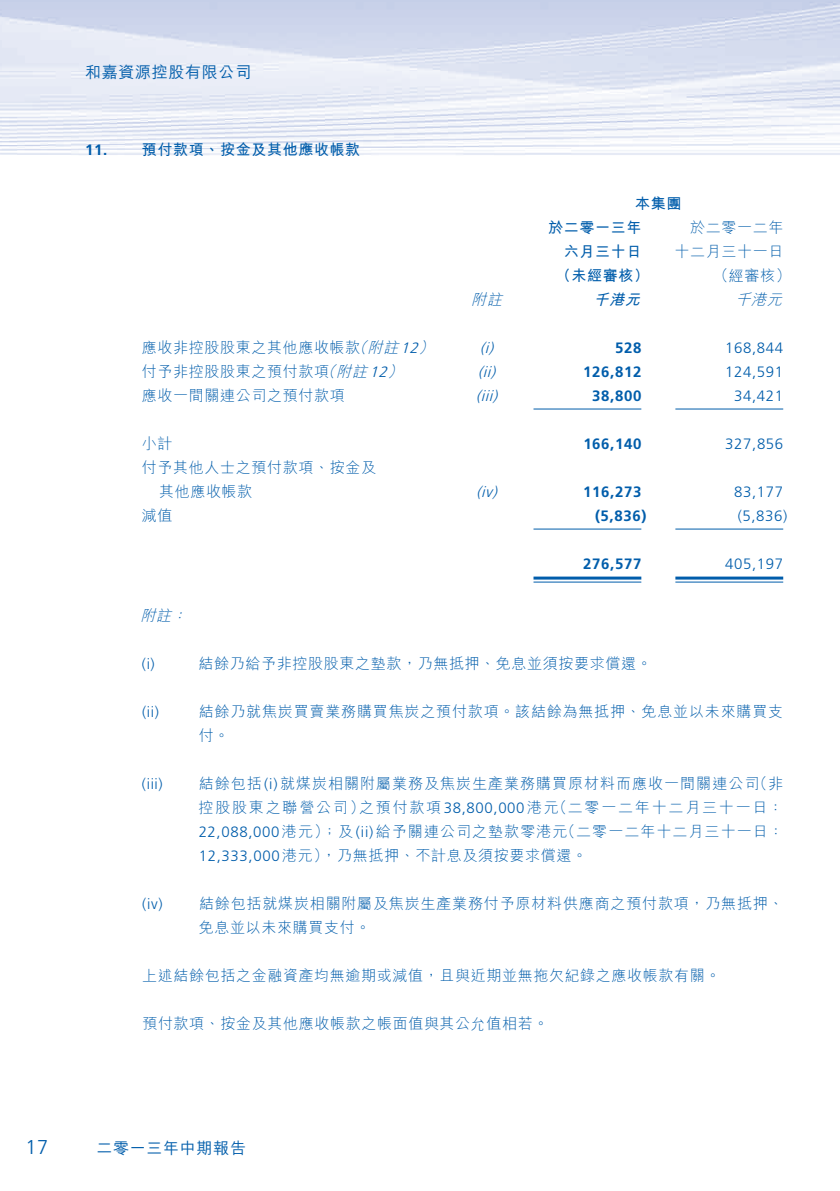
<style>
.page{position:relative;width:840px;height:1191px;background:#fff}
.page>*{position:absolute;margin:0;border:0;box-sizing:border-box;transform-origin:0 0}
.t1{font:300 20px "Frutiger";color:#015dab}
.t2{font:500 16px "M Hei HK";letter-spacing:.04em;color:#015dab}
.t3{font:300 15px/24px "M Hei HK";letter-spacing:.04em;color:#015dab}
.t4{font:300 15px "Frutiger";letter-spacing:.04em;color:#015dab}
.t5{font:700 15px "Frutiger";letter-spacing:.04em;color:#015dab}
.t6{font:300 15px "M Hei HK";letter-spacing:.065em;color:#015dab}
.t7{font:700 15px "M Hei HK";letter-spacing:.04em;color:#015dab}
.t8{font:300 15px "M Hei HK";letter-spacing:.12em;color:#015dab}
.t9{font:italic 300 15px "Frutiger";color:#015dab}
.t10{font:italic 300 15px "M Hei HK";color:#015dab}
.t11{font:300 15px "M Hei HK";letter-spacing:.07em;color:#015dab}
.t12{font:italic 700 15px "M Hei HK";color:#015dab}
.s1{font-family:"Frutiger"}
.s2{font-family:"M Hei HK"}
</style>
<div class="page">
<img style="left:0;top:0;width:839px;height:583px">
<hr style="left:533px;top:408px;width:108px;height:1px;background:#015dab">
<hr style="left:675px;top:408px;width:107px;height:1px;background:#015dab">
<hr style="left:533px;top:528px;width:108px;height:1px;background:#015dab">
<hr style="left:675px;top:528px;width:107px;height:1px;background:#015dab">
<hr style="left:533px;top:576px;width:108px;height:3px;background:#015dab">
<hr style="left:533px;top:581px;width:108px;height:1px;background:#015dab">
<hr style="left:675px;top:576px;width:107px;height:3px;background:#015dab">
<hr style="left:675px;top:581px;width:107px;height:1px;background:#015dab">
<p class="t2" style="left:85px;top:60px;width:168px">和嘉資源控股有限公司</p>
<p class="t5" style="left:85px;top:141px;width:24px">11.</p>
<p class="t7" style="left:142px;top:139px;width:220px">預付款項、按金及其他應收帳款</p>
<p class="t7" style="left:635px;top:192px;width:48px">本集團</p>
<p class="t7" style="left:548px;top:216px;width:95px">於二零一三年</p>
<p class="t7" style="left:563px;top:240px;width:79px">六月三十日</p>
<p class="t3" style="left:689px;top:215px;width:95px">於二零一二年</p>
<p class="t3" style="left:674px;top:239px;width:110px">十二月三十一日</p>
<p class="t3" style="left:713px;top:263px;width:79px">（經審核(</p>
<p class="t7" style="left:555px;top:264px;width:95px">（未經審核）</p>
<p class="t10" style="left:471px;top:289px;width:37px">附註</p>
<p class="t12" style="left:593px;top:288px;width:53px">千港元</p>
<p class="t10" style="left:735px;top:289px;width:53px">千港元</p>
<p class="t10" style="left:351px;top:337px;width:22px">（</p>
<p class="t10" style="left:418px;top:337px;width:22px">）</p>
<p class="t9" style="left:480px;top:339px;width:10px">(</p>
<p class="t10" style="left:367px;top:337px;width:37px">附註</p>
<p class="t3" style="left:142px;top:335px;width:220px">應收非控股股東之其他應收帳款</p>
<p class="t9" style="left:484px;top:339px;width:14px">(i</p>
<p class="t9" style="left:400px;top:339px;width:23px">12</p>
<p class="t5" style="left:614px;top:339px;width:28px">528</p>
<p class="t4" style="left:724px;top:339px;width:59px">168,844</p>
<p class="t3" style="left:142px;top:359px;width:188px">付予非控股股東之預付款項</p>
<p class="t10" style="left:320px;top:361px;width:22px">（</p>
<p class="t10" style="left:387px;top:361px;width:22px">）</p>
<p class="t9" style="left:478px;top:363px;width:10px">(</p>
<p class="t10" style="left:336px;top:361px;width:37px">附註</p>
<p class="t9" style="left:482px;top:363px;width:18px">(i i</p>
<p class="t9" style="left:369px;top:363px;width:23px">12</p>
<p class="t5" style="left:583px;top:363px;width:59px">126,812</p>
<p class="t4" style="left:724px;top:363px;width:59px">124,591</p>
<p class="t3" style="left:142px;top:383px;width:204px">應收一間關連公司之預付款項</p>
<p class="t9" style="left:476px;top:387px;width:10px">(</p>
<p class="t9" style="left:492px;top:387px;width:10px">(</p>
<p class="t9" style="left:480px;top:387px;width:17px">iii</p>
<p class="t5" style="left:592px;top:387px;width:51px">38,800</p>
<p class="t4" style="left:733px;top:387px;width:51px">34,421</p>
<p class="t3" style="left:142px;top:431px;width:235px">小計<br>付予其他人士之預付款項、按金及</p>
<p class="t5" style="left:583px;top:435px;width:59px">166,140</p>
<p class="t4" style="left:724px;top:435px;width:59px">327,856</p>
<p class="t3" style="left:159px;top:479px;width:95px">其他應收帳款</p>
<p class="t9" style="left:476px;top:483px;width:22px">i v(</p>
<p class="t9" style="left:492px;top:483px;width:10px">(</p>
<p class="t5" style="left:583px;top:483px;width:59px">116,273</p>
<p class="t4" style="left:733px;top:483px;width:51px">83,177</p>
<p class="t3" style="left:142px;top:503px;width:32px">減值</p>
<p class="t5" style="left:594px;top:507px;width:53px">)5,836(</p>
<p class="t4" style="left:737px;top:507px;width:51px">)5,836(</p>
<p class="t5" style="left:583px;top:555px;width:59px">276,577</p>
<p class="t4" style="left:724px;top:555px;width:59px">405,197</p>
<p class="t10" style="left:140px;top:605px;width:37px">附註</p>
<p class="t10" style="left:171px;top:605px;width:22px">：</p>
<p class="t4" style="left:142px;top:655px;width:14px">)i(</p>
<p class="t3" style="left:198px;top:650px;width:454px">結餘乃給予非控股股東之墊款，乃無抵押、免息並須按要求償還。</p>
<p class="t4" style="left:142px;top:703px;width:18px">)i i(</p>
<p class="t3" style="left:199px;top:698px;width:585px">結餘乃就焦炭買賣業務購買焦炭之預付款項。該結餘為無抵押、免息並以未來購買支</p>
<p class="t3" style="left:198px;top:722px;width:32px">付。</p>
<p class="t4" style="left:142px;top:775px;width:22px">(iii)</p>
<p class="t3" style="left:752px;top:770px;width:32px">（非</p>
<p class="t6" style="left:198px;top:773px;width:562px">結餘包括 <span class="s1">)i(</span> 就煤炭相關附屬業務及焦炭生產業務購買原材料而應收一間關連公司</p>
<p class="t8" style="left:198px;top:797px;width:168px">控股股東之聯營公司）</p>
<p class="t4" style="left:359px;top:799px;width:201px"><span class="s2">之預付款項</span>38,800,000 <span class="s2">港元</span></p>
<p class="t8" style="left:551px;top:797px;width:232px">（二零一二年十二月三十一日：</p>
<p class="t4" style="left:142px;top:895px;width:22px">i v( )</p>
<p class="t3" style="left:198px;top:818px;width:389px"><span class="s1">22,088,000</span>港元）；及<span class="s1">( )i i</span> 給予關連公司之墊款零港元<br><span class="s1">12,333,000</span>港元，）乃無抵押、不計息及須按要求償還。</p>
<p class="t3" style="left:199px;top:890px;width:585px">結餘包括就煤炭相關附屬及焦炭生產業務付予原材料供應商之預付款項，乃無抵押、</p>
<p class="t11" style="left:560px;top:821px;width:224px">（二零一二年十二月三十一日：</p>
<p class="t3" style="left:199px;top:914px;width:173px">免息並以未來購買支付。</p>
<p class="t3" style="left:142px;top:962px;width:579px">上述結餘包括之金融資產均無逾期或減值，且與近期並無拖欠紀錄之應收帳款有關。</p>
<p class="t3" style="left:142px;top:1010px;width:407px">預付款項、按金及其他應收帳款之帳面值與其公允值相若。</p>
<h1 class="t1" style="left:25px;top:1135px;width:25px">17</h1>
<p class="t2" style="left:96px;top:1136px;width:151px">二零一三年中期報告</p>
</div>
